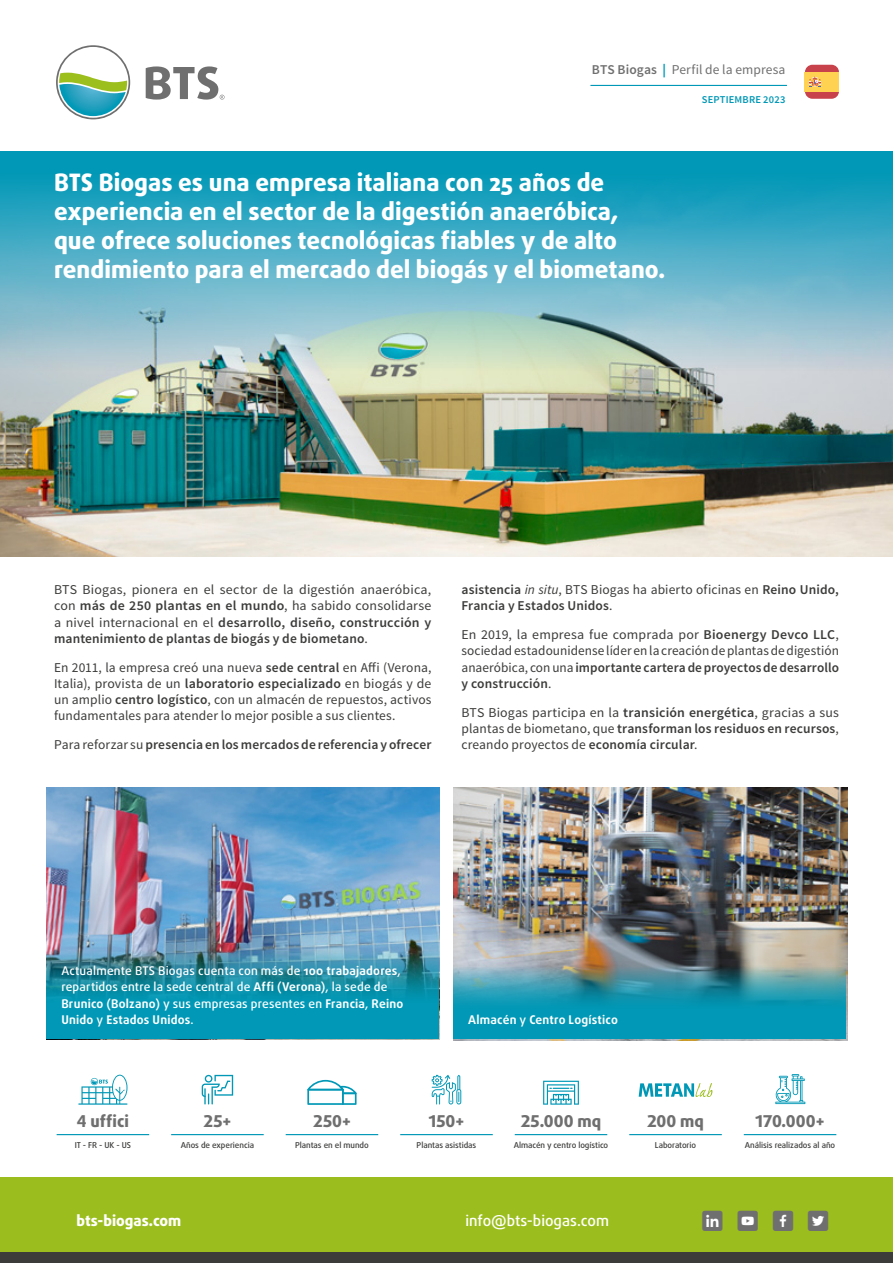
<style>
.page{position:relative;width:893px;height:1263px;background:#fff}
.page>*{position:absolute;margin:0;border:0;box-sizing:border-box;transform-origin:0 0}
.t1{font:800 24px/28.8px "Daxline OT";color:#fff}
.t2{font:18px "Social Shapes";color:#706f6f}
.Numeri{font:800 16.35px "Daxline OT";letter-spacing:.005em;color:#706f6f}
.t3{font:500 15px "Daxline OT";color:#fff}
.t4{font:800 15px "Daxline OT";color:#fff}
.t5{font:13.5px/16.2px "Source Sans Pro";letter-spacing:.01em;color:#3c3c3b;text-align:justify}
.t6{font:600 13.5px/16.2px "Source Sans Pro";letter-spacing:.01em;color:#3c3c3b}
.t7{font:13.5px "Source Sans Pro";letter-spacing:.01em;color:#706f6f}
.t8{font:500 12px/16.5px "Daxline OT";letter-spacing:.015em;color:#fff}
.t9{font:700 12px "Daxline OT";letter-spacing:.015em;color:#fff}
.t10{font:600 10.5px "Source Sans Pro";letter-spacing:.015em;color:#0098b6}
.Numeri_-_descrizione{font:500 8.1px "Daxline OT";letter-spacing:-.005em;color:#3c3c3b}
.s1{font-weight:600}
.s2{font-weight:700;color:#0098b6}
.s3{font-weight:400}
.s4{font-weight:400;font-style:italic}
.s5{font-weight:700}
.s6{font-weight:500}
</style>
<div class="page">
<img style="left:0;top:370px;width:893px;height:186px">
<svg style="left:0;top:151px;width:893px;height:219px;background:#59b2c5"></svg>
<div style="left:0;top:1178px;width:893px;height:85px;background:#9bbe1e"></div>
<div style="left:0;top:1252px;width:893px;height:11px;background:#3c3c3b"></div>
<div style="left:704px;top:1212px;width:15px;height:16px;background:#fff"></div>
<div style="left:774px;top:1212px;width:16px;height:16px;background:#fff"></div>
<div style="left:809px;top:1212px;width:16px;height:16px;background:#fff"></div>
<div style="left:739px;top:1212px;width:16px;height:16px;background:#fff"></div>
<svg style="left:146px;top:66px;width:78px;height:34px"></svg>
<svg style="left:56px;top:45px;width:74px;height:74px"></svg>
<hr style="left:590px;top:85px;width:197px;height:1px;background:#0098b6">
<div style="left:805px;top:65px;width:34px;height:34px;background:#c8424b;border-radius:7px"></div>
<div style="left:805px;top:72px;width:34px;height:20px;background:#ffd251"></div>
<svg style="left:809px;top:76px;width:12px;height:11px"></svg>
<svg style="left:78px;top:1075px;width:50px;height:30px"></svg>
<svg style="left:202px;top:1075px;width:31px;height:29px"></svg>
<svg style="left:307px;top:1080px;width:50px;height:25px"></svg>
<svg style="left:432px;top:1075px;width:29px;height:29px"></svg>
<svg style="left:543px;top:1081px;width:36px;height:24px"></svg>
<svg style="left:639px;top:1083px;width:73px;height:14px"></svg>
<svg style="left:775px;top:1075px;width:30px;height:29px"></svg>
<hr style="left:57px;top:1134px;width:92px;height:1px;background:#0098b6">
<hr style="left:171px;top:1134px;width:93px;height:1px;background:#0098b6">
<hr style="left:286px;top:1134px;width:92px;height:1px;background:#0098b6">
<hr style="left:400px;top:1134px;width:93px;height:1px;background:#0098b6">
<hr style="left:515px;top:1134px;width:92px;height:1px;background:#0098b6">
<hr style="left:629px;top:1134px;width:93px;height:1px;background:#0098b6">
<hr style="left:744px;top:1134px;width:92px;height:1px;background:#0098b6">
<img style="left:453px;top:787px;width:394px;height:253px">
<img style="left:46px;top:787px;width:393px;height:163px">
<img style="left:46px;top:950px;width:393px;height:89px">
<img style="left:453px;top:966px;width:393px;height:73px">
<p class="t7" style="left:592px;top:62px;width:195px"><span class="s1">BTS Biogas</span> <span class="s2">|</span> Perfil de la empresa</p>
<p class="t10" style="left:702px;top:93px;width:85px">SEPTIEMBRE 2023</p>
<p class="t1" style="left:54px;top:168px;width:613px">BTS Biogas es una empresa italiana con 25 años de experiencia en el sector de la digestión anaeróbica, que ofrece soluciones tecnológicas fiables y de alto rendimiento para el mercado del biogás y el biometano.</p>
<p class="t5" style="left:54px;top:582px;width:379px">BTS Biogas, pionera en el sector de la digestión anaeróbica, con <span class="s1">más de 250 plantas en el mundo</span>, ha sabido consolidarse a nivel internacional en el <span class="s1">desarrollo, diseño, construcción y mantenimiento de plantas de biogás y de biometano</span>.</p>
<p class="t5" style="left:54px;top:659px;width:379px">En 2011, la empresa creó una nueva <span class="s1">sede central</span> en Affi (Verona, Italia), provista de un <span class="s1">laboratorio especializado</span> en biogás y de un amplio <span class="s1">centro logístico</span>, con un almacén de repuestos, activos fundamentales para atender lo mejor posible a sus clientes.</p>
<p class="t6" style="left:54px;top:737px;width:379px"><span class="s3">Para reforzar su</span> presencia en los mercados de referencia y ofrecer</p>
<p class="t6" style="left:461px;top:582px;width:379px">asistencia <span class="s4">in situ</span><span class="s3">, BTS Biogas ha abierto oficinas en</span> Reino Unido,<br>Francia y Estados Unidos<span class="s3">.</span></p>
<p class="t5" style="left:461px;top:627px;width:379px">En 2019, la empresa fue comprada por <span class="s1">Bioenergy Devco LLC</span>, sociedad estadounidense líder en la creación de plantas de digestión anaeróbica, con una <span class="s1">importante cartera de proyectos de desarrollo y construcción</span>.</p>
<p class="t5" style="left:461px;top:704px;width:379px">BTS Biogas participa en la <span class="s1">transición energética</span>, gracias a sus plantas de biometano, que <span class="s1">transforman los residuos en recursos</span>, creando proyectos de <span class="s1">economía circular</span>.</p>
<p class="t8" style="left:61px;top:962px;width:343px">Actualmente BTS Biogas cuenta con más de <span class="s5">100 trabajadores</span>, repartidos entre la sede central de <span class="s5">Affi</span> (<span class="s5">Verona</span>), la sede de <span class="s5">Brunico</span> (<span class="s5">Bolzano</span>) y sus empresas presentes en <span class="s5">Francia</span>, <span class="s5">Reino Unido</span> y <span class="s5">Estados Unidos</span>.</p>
<p class="t9" style="left:468px;top:1012px;width:151px">Almacén <span class="s6">y</span> Centro Logístico</p>
<p class="Numeri" style="left:77px;top:1111px;width:54px">4 uffici</p>
<p class="Numeri" style="left:204px;top:1111px;width:29px">25+</p>
<p class="Numeri" style="left:313px;top:1111px;width:39px">250+</p>
<p class="Numeri" style="left:429px;top:1111px;width:37px">150+</p>
<p class="Numeri" style="left:521px;top:1111px;width:82px">25.000 mq</p>
<p class="Numeri" style="left:647px;top:1111px;width:58px">200 mq</p>
<p class="Numeri" style="left:756px;top:1111px;width:70px">170.000+</p>
<p class="Numeri_-_descrizione" style="left:75px;top:1140px;width:58px">IT - FR - UK - US</p>
<p class="Numeri_-_descrizione" style="left:181px;top:1140px;width:75px">Años de experiencia</p>
<p class="Numeri_-_descrizione" style="left:295px;top:1140px;width:75px">Plantas en el mundo</p>
<p class="Numeri_-_descrizione" style="left:417px;top:1140px;width:61px">Plantas asistidas</p>
<p class="Numeri_-_descrizione" style="left:514px;top:1140px;width:96px">Almacén y centro logístico</p>
<p class="Numeri_-_descrizione" style="left:655px;top:1140px;width:43px">Laboratorio</p>
<p class="Numeri_-_descrizione" style="left:745px;top:1140px;width:92px">Análisis realizados al año</p>
<p class="t4" style="left:77px;top:1211px;width:106px">bts-biogas.com</p>
<p class="t3" style="left:465px;top:1211px;width:145px">info@bts-biogas.com</p>
<p class="t2" style="left:702px;top:1214px;width:129px">jùFÕ</p>
</div>
